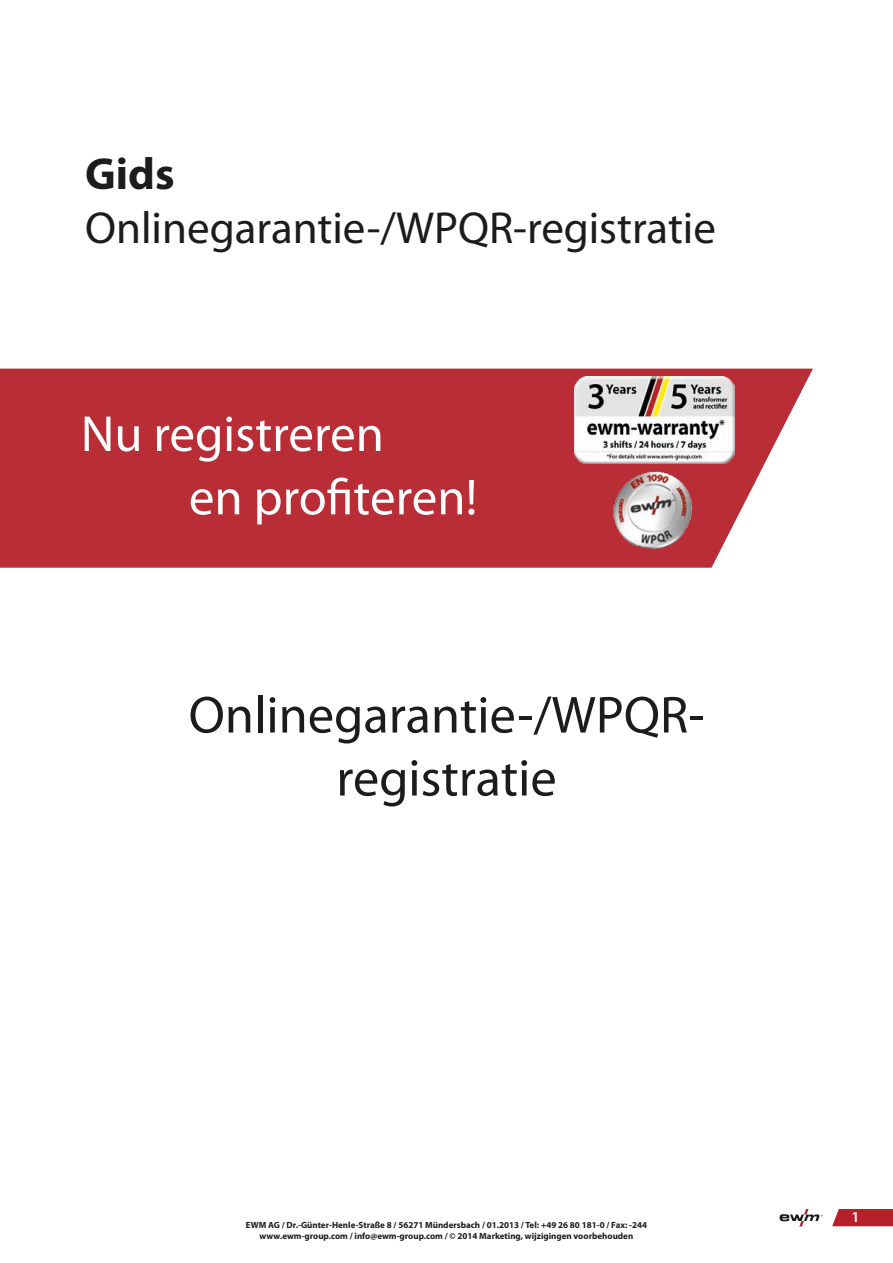
<style>
.page{position:relative;width:893px;height:1263px;background:#fff}
.page>*{position:absolute;margin:0;border:0;box-sizing:border-box;transform-origin:0 0}
.t1{font:52.5px/63px "Myriad Pro";color:#1c1c1b;text-align:center}
.t2{font:51px/63.3px "Myriad Pro";color:#fff}
.t3{font:45px "Myriad Pro";color:#1c1c1b}
.t4{font:700 45px "Myriad Pro";color:#1c1c1b}
.t5{font:600 15px "Myriad Pro";color:#fff}
.t6{font:700 9px/10.8px "Myriad Pro";color:#1c1c1b;text-align:center}
</style>
<div class="page">
<svg style="left:0;top:369px;width:813px;height:199px;background:#be3d45"></svg>
<img style="left:574px;top:377px;width:160px;height:86px">
<img style="left:609px;top:468px;width:90px;height:89px">
<svg style="left:780px;top:1209px;width:43px;height:17px"></svg>
<svg style="left:832px;top:1209px;width:61px;height:17px"></svg>
<h3 class="t4" style="left:85px;top:145px;width:91px">Gids</h3>
<h3 class="t3" style="left:85px;top:200px;width:632px">Onlinegarantie-/WPQR-registratie</h3>
<h2 class="t2" style="left:189px;top:401px;width:290px;text-indent:-108px">Nu registreren<br>en profiteren!</h2>
<h1 class="t1" style="left:189px;top:683px;width:517px">Onlinegarantie-/WPQR&shy;registratie</h1>
<p class="t6" style="left:246px;top:1219px;width:403px">EWM AG / Dr.-Günter-Henle-Straße 8 / 56271 Mündersbach / 01.2013 / Tel: +49 26 80 181-0 / Fax: -244 www.ewm-group.com / info@ewm-group.com / © 2014 Marketing, wijzigingen voorbehouden</p>
<h3 class="t5" style="left:851px;top:1207px;width:10px">1</h3>
</div>
